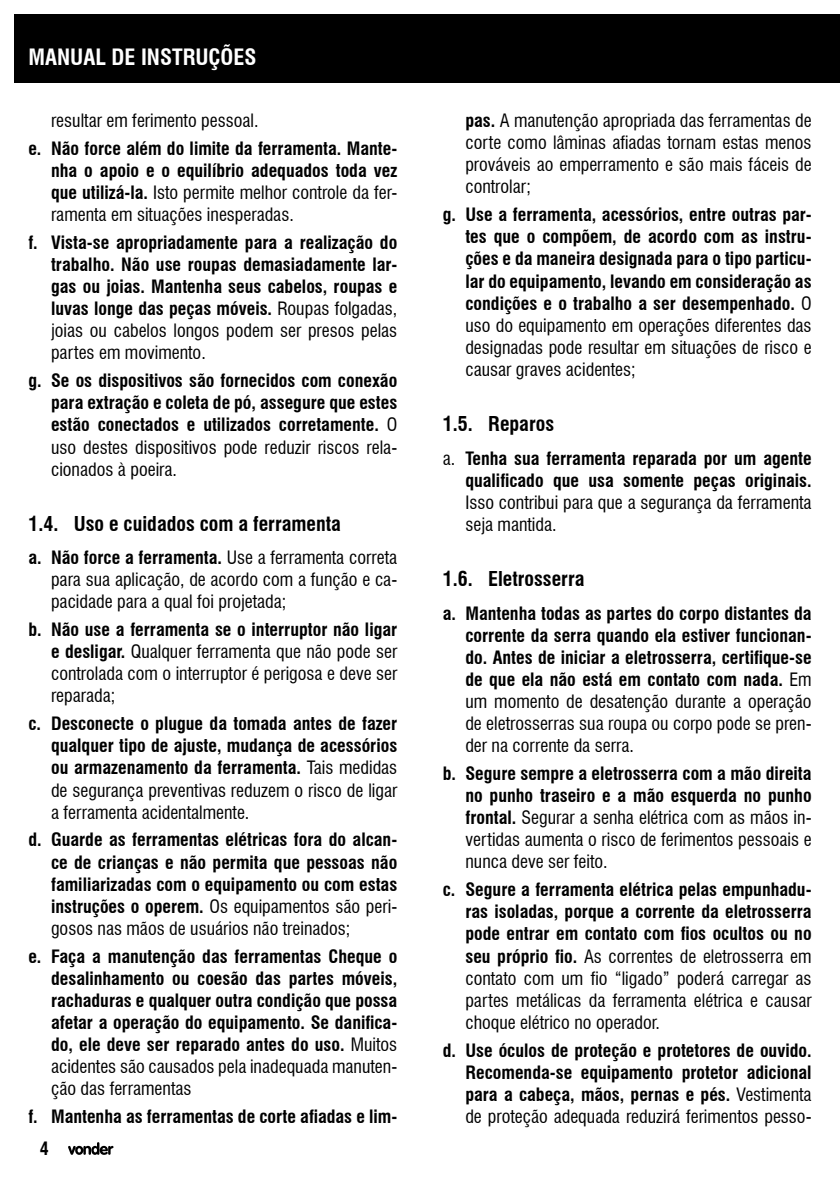
<style>
.page{position:relative;width:840px;height:1191px;background:#fff}
.page>*{position:absolute;margin:0;border:0;box-sizing:border-box;transform-origin:0 0}
.t1{font:700 condensed 22px "Swiss 721 BT";color:#fff}
.t2{font:700 condensed 20px "Swiss 721 BT";color:#000}
.t3{font:700 condensed 18px/22px "Swiss 721 BT";color:#000;text-align:justify}
.t4{font:condensed 18px/22px "Swiss 721 BT";color:#000;text-align:justify}
.s1{font-weight:400}
.s2{font-weight:700}
</style>
<div class="page">
<div style="left:14px;top:14px;width:825px;height:69px;background:#000"></div>
<svg style="left:68px;top:1142px;width:45px;height:12px"></svg>
<p class="t1" style="left:28px;top:44px;width:229px">MANUAL DE INSTRUÇÕES</p>
<p class="t4" style="left:51px;top:110px;width:209px">resultar em ferimento pessoal.</p>
<p class="t3" style="left:51px;top:137px;width:347px;text-indent:-23px">e. Não force além do limite da ferramenta. Mante&shy;nha o apoio e o equilíbrio adequados toda vez que utilizá-la. <span class="s1">Isto permite melhor controle da fer&shy;ramenta em situações inesperadas.</span></p>
<p class="t3" style="left:51px;top:231px;width:347px;text-indent:-23px">f. Vista-se apropriadamente para a realização do trabalho. Não use roupas demasiadamente lar&shy;gas ou joias. Mantenha seus cabelos, roupas e luvas longe das peças móveis. <span class="s1">Roupas folgadas, joias ou cabelos longos podem ser presos pelas partes em movimento.</span></p>
<p class="t3" style="left:51px;top:370px;width:347px;text-indent:-23px">g. Se os dispositivos são fornecidos com conexão para extração e coleta de pó, assegure que estes estão conectados e utilizados corretamente. <span class="s1">O uso destes dispositivos pode reduzir riscos rela&shy;cionados à poeira.</span></p>
<p class="t2" style="left:28px;top:511px;width:314px">1.4. Uso e cuidados com a ferramenta</p>
<p class="t4" style="left:51px;top:546px;width:347px;text-indent:-23px"><span class="s2">a. Não force a ferramenta.</span> Use a ferramenta correta para sua aplicação, de acordo com a função e ca&shy;pacidade para a qual foi projetada;</p>
<p class="t4" style="left:51px;top:618px;width:347px;text-indent:-23px"><span class="s2">b. Não use a ferramenta se o interruptor não ligar e desligar.</span> Qualquer ferramenta que não pode ser controlada com o interruptor é perigosa e deve ser reparada;</p>
<p class="t3" style="left:51px;top:712px;width:347px;text-indent:-23px">c. Desconecte o plugue da tomada antes de fazer qualquer tipo de ajuste, mudança de acessórios ou armazenamento da ferramenta. <span class="s1">Tais medidas de segurança preventivas reduzem o risco de ligar a ferramenta acidentalmente.</span></p>
<p class="t3" style="left:51px;top:829px;width:347px;text-indent:-23px">d. Guarde as ferramentas elétricas fora do alcan&shy;ce de crianças e não permita que pessoas não familiarizadas com o equipamento ou com estas instruções o operem. <span class="s1">Os equipamentos são peri&shy;gosos nas mãos de usuários não treinados;</span></p>
<p class="t3" style="left:51px;top:945px;width:347px;text-indent:-23px">e. Faça a manutenção das ferramentas Cheque o desalinhamento ou coesão das partes móveis, rachaduras e qualquer outra condição que possa afetar a operação do equipamento. Se danifica&shy;do, ele deve ser reparado antes do uso. <span class="s1">Muitos acidentes são causados pela inadequada manuten&shy;ção das ferramentas</span></p>
<p class="t3" style="left:28px;top:1105px;width:370px">f. Mantenha as ferramentas de corte afiadas e lim-</p>
<p class="t3" style="left:40px;top:1137px;width:10px">4</p>
<p class="t4" style="left:465px;top:110px;width:347px"><span class="s2">pas.</span> A manutenção apropriada das ferramentas de corte como lâminas afiadas tornam estas menos prováveis ao emperramento e são mais fáceis de controlar;</p>
<p class="t3" style="left:465px;top:204px;width:347px;text-indent:-23px">g. Use a ferramenta, acessórios, entre outras par&shy;tes que o compõem, de acordo com as instru&shy;ções e da maneira designada para o tipo particu&shy;lar do equipamento, levando em consideração as condições e o trabalho a ser desempenhado. <span class="s1">O uso do equipamento em operações diferentes das designadas pode resultar em situações de risco e causar graves acidentes;</span></p>
<p class="t2" style="left:442px;top:412px;width:113px">1.5. Reparos</p>
<p class="t3" style="left:465px;top:447px;width:347px;text-indent:-23px"><span class="s1">a.</span> Tenha sua ferramenta reparada por um agente qualificado que usa somente peças originais.<br><span class="s1">Isso contribui para que a segurança da ferramenta seja mantida.</span></p>
<p class="t2" style="left:442px;top:567px;width:143px">1.6. Eletrosserra</p>
<p class="t3" style="left:465px;top:602px;width:347px;text-indent:-23px">a. Mantenha todas as partes do corpo distantes da corrente da serra quando ela estiver funcionan&shy;do. Antes de iniciar a eletrosserra, certifique-se de que ela não está em contato com nada. <span class="s1">Em um momento de desatenção durante a operação de eletrosserras sua roupa ou corpo pode se pren&shy;der na corrente da serra.</span></p>
<p class="t4" style="left:465px;top:762px;width:347px;text-indent:-23px"><span class="s2">b. Segure sempre a eletrosserra com a mão direita no punho traseiro e a mão esquerda no punho frontal.</span> Segurar a senha elétrica com as mãos in&shy;vertidas aumenta o risco de ferimentos pessoais e nunca deve ser feito.</p>
<p class="t3" style="left:465px;top:878px;width:347px;text-indent:-23px">c. Segure a ferramenta elétrica pelas empunhadu&shy;ras isoladas, porque a corrente da eletrosserra pode entrar em contato com fios ocultos ou no seu próprio fio. <span class="s1">As correntes de eletrosserra em contato com um fio “ligado” poderá carregar as partes metálicas da ferramenta elétrica e causar choque elétrico no operador.</span></p>
<p class="t3" style="left:465px;top:1039px;width:347px;text-indent:-23px">d. Use óculos de proteção e protetores de ouvido.<br>Recomenda-se equipamento protetor adicional para a cabeça, mãos, pernas e pés. <span class="s1">Vestimenta de proteção adequada reduzirá ferimentos pesso-</span></p>
</div>
